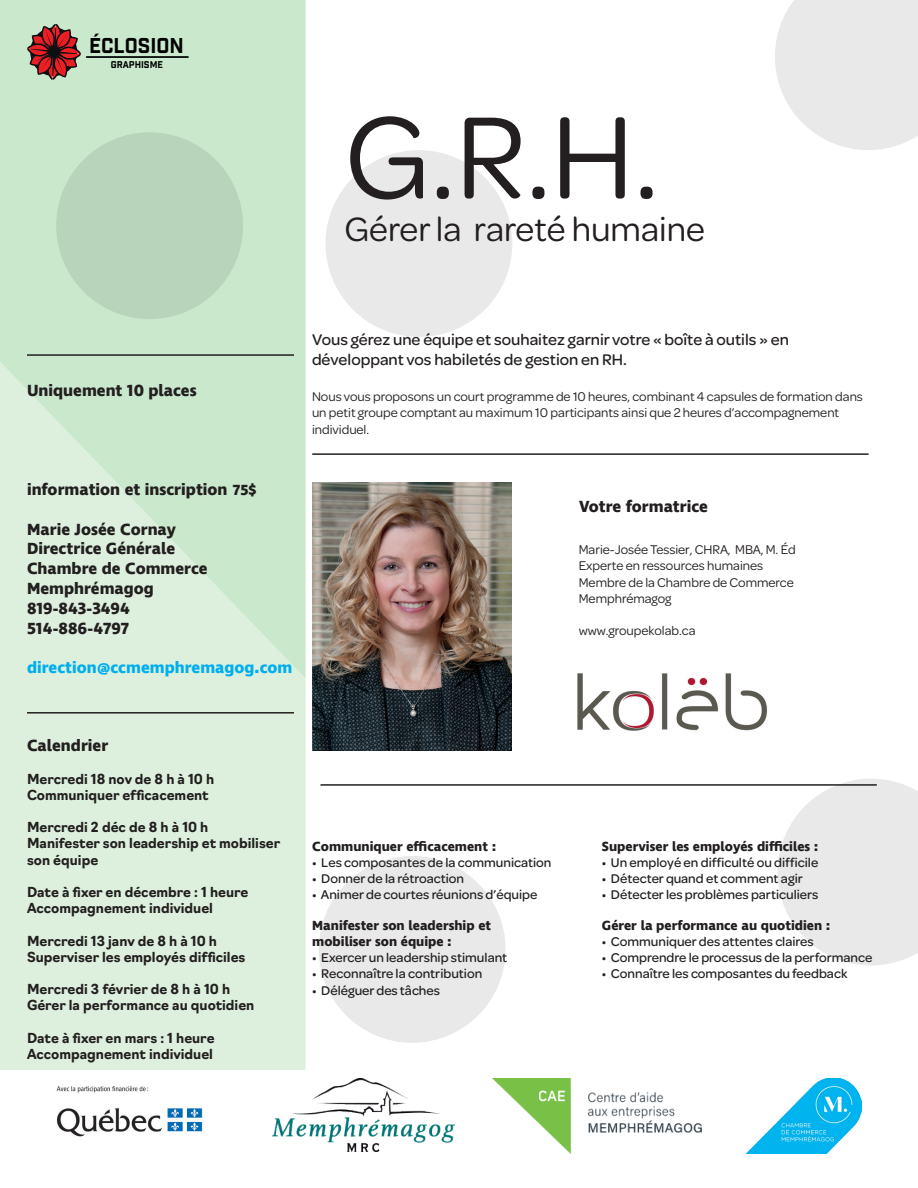
<style>
.page{position:relative;width:918px;height:1188px;background:#fff}
.page>*{position:absolute;margin:0;border:0;box-sizing:border-box;transform-origin:0 0}
.t1{font:124.5px "Omnes";color:#231f20}
.t2{font:36px "Omnes";color:#231f20}
.t3{font:20.85px "Industry Inc Base";color:#000}
.t4{font:700 16.5px/19.8px "Ingra";color:#231f20}
.t5{font:500 16.5px/19.8px "Omnes";color:#231f20}
.t6{font:700 16.5px "Ingra";color:#00aeef}
.t7{font:500 13.5px "Omnes";color:#231f20}
.t8{font:700 13.5px/16.2px "Navigo";color:#231f20}
.t9{font:13.5px/16.2px "Omnes";color:#231f20}
.t10{font:700 13.5px/16.2px "Ingra";color:#231f20}
.t11{font:9.6px "Industry Inc Base";color:#000}
.s1{font-size:15px}
</style>
<div class="page">
<img style="left:312px;top:483px;width:199px;height:268px">
<svg style="left:778px;top:779px;width:140px;height:187px"></svg>
<hr style="left:321px;top:784px;width:556px;height:2px;background:#231f20">
<div style="left:0;top:678px;width:306px;height:392px;background:#ddf0de"></div>
<svg style="left:0;top:0;width:306px;height:678px;background:#ceead1"></svg>
<hr style="left:27px;top:712px;width:267px;height:2px;background:#231f20">
<div style="left:319px;top:856px;width:187px;height:187px;background:#e9e9e9;border-radius:50%"></div>
<div style="left:56px;top:132px;width:187px;height:187px;background:#b8d4bb;border-radius:50%"></div>
<hr style="left:312px;top:453px;width:557px;height:2px;background:#231f20">
<div style="left:326px;top:150px;width:186px;height:187px;background:#e9e9e9;border-radius:50%"></div>
<svg style="left:775px;top:0;width:143px;height:150px;background:#ebebeb"></svg>
<img style="left:56px;top:1086px;width:147px;height:51px">
<img style="left:273px;top:1079px;width:181px;height:73px">
<img style="left:493px;top:1079px;width:208px;height:74px">
<img style="left:746px;top:1079px;width:116px;height:74px">
<svg style="left:25px;top:22px;width:164px;height:60px;background:#b8b9a4"></svg>
<hr style="left:27px;top:354px;width:267px;height:2px;background:#231f20">
<img style="left:577px;top:673px;width:190px;height:58px">
<h3 class="t3" style="left:89px;top:33px;width:96px">ÉCLOSION</h3>
<p class="t11" style="left:111px;top:59px;width:54px">GRAPHISME</p>
<h1 class="t1" style="left:345px;top:74px;width:316px">G.R.H.</h1>
<h2 class="t2" style="left:345px;top:205px;width:362px">Gérer la rareté humaine</h2>
<p class="t4" style="left:27px;top:381px;width:171px">Uniquement 10 places</p>
<p class="t4" style="left:27px;top:480px;width:231px">information et inscription <span class="s1">75$</span></p>
<p class="t4" style="left:27px;top:520px;width:182px">Marie Josée Cornay<br>Directrice Générale<br>Chambre de Commerce<br>Memphrémagog<br>819-843-3494<br>514-886-4797</p>
<p class="t6" style="left:27px;top:657px;width:267px">direction@ccmemphremagog.com</p>
<p class="t5" style="left:312px;top:329px;width:478px">Vous gérez une équipe et souhaitez garnir votre « boîte à outils » en développant vos habiletés de gestion en RH.</p>
<p class="t9" style="left:312px;top:388px;width:552px">Nous vous proposons un court programme de 10 heures, combinant 4 capsules de formation dans un petit groupe comptant au maximum 10 participants ainsi que 2 heures d’accompagnement individuel.</p>
<p class="t4" style="left:579px;top:497px;width:130px">Votre formatrice</p>
<p class="t9" style="left:579px;top:541px;width:219px">Marie-Josée Tessier, CHRA, MBA, M. Éd<br>Experte en ressources humaines<br>Membre de la Chambre de Commerce<br>Memphrémagog</p>
<p class="t9" style="left:579px;top:622px;width:118px">www.groupekolab.ca</p>
<p class="t4" style="left:27px;top:737px;width:83px">Calendrier</p>
<p class="t8" style="left:27px;top:770px;width:189px">Mercredi 18 nov de 8 h à 10 h<br>Communiquer efficacement</p>
<p class="t8" style="left:27px;top:818px;width:255px">Mercredi 2 déc de 8 h à 10 h<br>Manifester son leadership et mobiliser son équipe</p>
<p class="t8" style="left:27px;top:883px;width:223px">Date à fixer en décembre : 1 heure<br>Accompagnement individuel</p>
<p class="t8" style="left:27px;top:932px;width:220px">Mercredi 13 janv de 8 h à 10 h<br>Superviser les employés difficiles</p>
<p class="t8" style="left:27px;top:980px;width:229px">Mercredi 3 février de 8 h à 10 h<br>Gérer la performance au quotidien</p>
<p class="t8" style="left:27px;top:1029px;width:189px">Date à fixer en mars : 1 heure<br>Accompagnement individuel</p>
<p class="t10" style="left:312px;top:838px;width:185px">Communiquer efficacement :</p>
<p class="t7" style="left:312px;top:853px;width:241px">• Les composantes de la communication</p>
<p class="t7" style="left:312px;top:869px;width:153px">• Donner de la rétroaction</p>
<p class="t7" style="left:312px;top:885px;width:227px">• Animer de courtes réunions d’équipe</p>
<p class="t10" style="left:312px;top:918px;width:180px">Manifester son leadership et mobiliser son équipe :</p>
<p class="t7" style="left:312px;top:948px;width:197px">• Exercer un leadership stimulant</p>
<p class="t7" style="left:312px;top:965px;width:172px">• Reconnaître la contribution</p>
<p class="t7" style="left:312px;top:981px;width:129px">• Déléguer des tâches</p>
<p class="t10" style="left:602px;top:838px;width:218px">Superviser les employés difficiles :</p>
<p class="t7" style="left:602px;top:853px;width:218px">• Un employé en difficulté ou difficile</p>
<p class="t7" style="left:602px;top:869px;width:202px">• Détecter quand et comment agir</p>
<p class="t7" style="left:602px;top:885px;width:218px">• Détecter les problèmes particuliers</p>
<p class="t10" style="left:602px;top:918px;width:230px">Gérer la performance au quotidien :</p>
<p class="t7" style="left:602px;top:932px;width:213px">• Communiquer des attentes claires</p>
<p class="t7" style="left:602px;top:948px;width:272px">• Comprendre le processus de la performance</p>
<p class="t7" style="left:602px;top:965px;width:247px">• Connaître les composantes du feedback</p>
</div>
